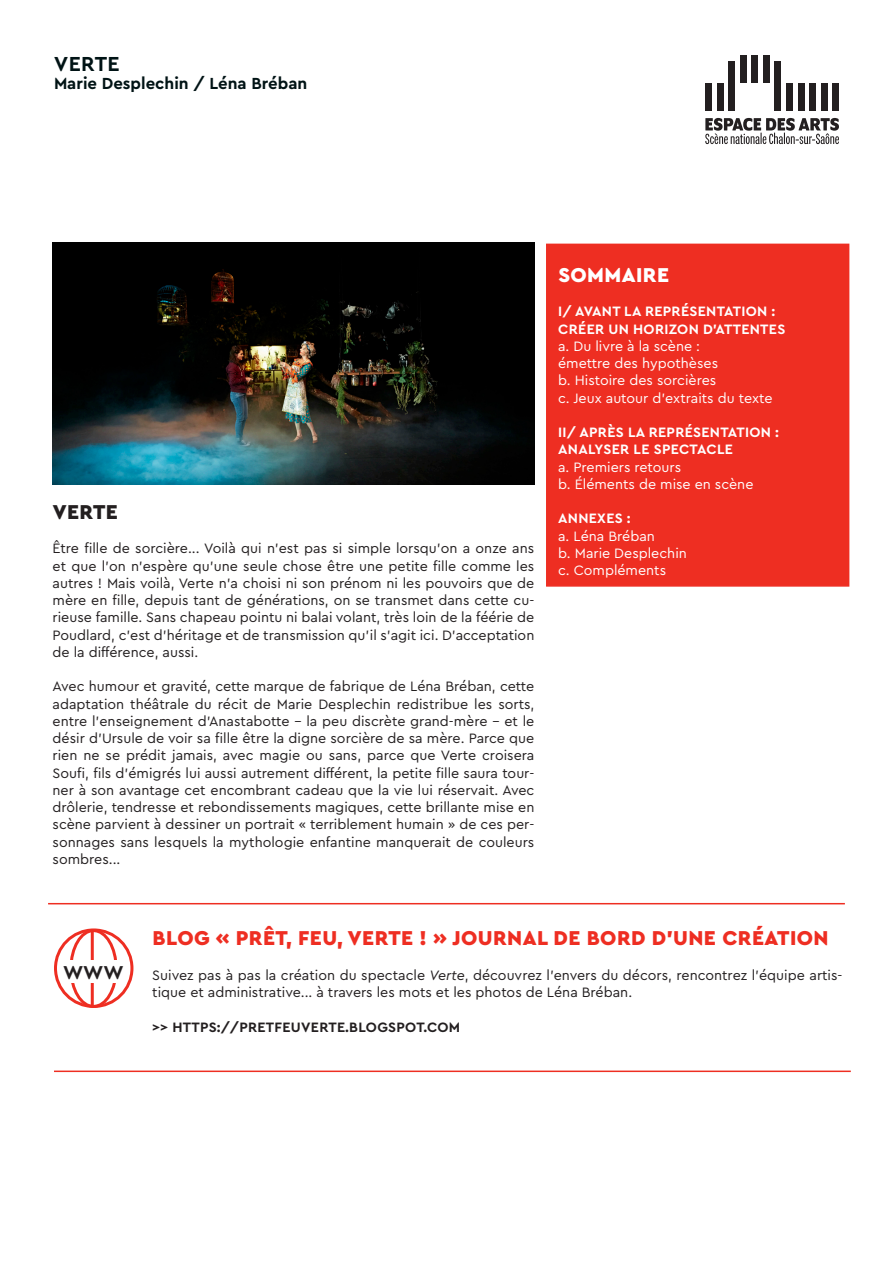
<style>
.page{position:relative;width:893px;height:1263px;background:#fff}
.page>*{position:absolute;margin:0;border:0;box-sizing:border-box;transform-origin:0 0}
.t1{font:700 21.3px "Cera PRO";letter-spacing:.02em;color:#001315}
.t2{font:900 21px "Cera PRO";letter-spacing:.02em;color:#ee2e22}
.t3{font:900 21px "Cera PRO";letter-spacing:.02em;color:#fff}
.t4{font:900 21px "Cera PRO";letter-spacing:.02em;color:#231f20}
.t5{font:700 19.5px "Cera PRO";color:#231f20}
.t6{font:700 16.8px "Cera PRO";color:#001315}
.t7{font:14.25px/17.2px "Cera PRO";color:#231f20;text-align:justify}
.t8{font:14.25px "Cera PRO";color:#fff}
.t9{font:700 14.25px "Cera PRO";letter-spacing:.02em;color:#fff}
.t10{font:700 14.25px "Cera PRO";letter-spacing:.02em;color:#231f20}
.s1{font-style:italic}
</style>
<div class="page">
<div style="left:705px;top:83px;width:6px;height:28px;background:#231f20"></div>
<div style="left:717px;top:83px;width:6px;height:28px;background:#231f20"></div>
<div style="left:729px;top:61px;width:6px;height:50px;background:#231f20"></div>
<div style="left:740px;top:55px;width:6px;height:28px;background:#231f20"></div>
<div style="left:752px;top:55px;width:6px;height:28px;background:#231f20"></div>
<div style="left:763px;top:55px;width:6px;height:28px;background:#231f20"></div>
<div style="left:775px;top:61px;width:6px;height:50px;background:#231f20"></div>
<div style="left:786px;top:83px;width:6px;height:28px;background:#231f20"></div>
<div style="left:798px;top:83px;width:6px;height:28px;background:#231f20"></div>
<div style="left:810px;top:83px;width:6px;height:28px;background:#231f20"></div>
<div style="left:821px;top:83px;width:6px;height:28px;background:#231f20"></div>
<div style="left:833px;top:83px;width:6px;height:28px;background:#231f20"></div>
<svg style="left:705px;top:118px;width:134px;height:26px"></svg>
<div style="left:546px;top:244px;width:303px;height:343px;background:#ee2e22"></div>
<img style="left:53px;top:242px;width:481px;height:243px">
<hr style="left:48px;top:903px;width:797px;height:1px;background:#ee2e22">
<hr style="left:54px;top:1070px;width:797px;height:2px;background:#ee2e22">
<div style="left:54px;top:928px;width:79px;height:80px;border:3px solid #ee2e22;border-radius:50%"></div>
<div style="left:69px;top:929px;width:49px;height:79px;border:3px solid #ee2e22;border-radius:50%"></div>
<hr style="left:91px;top:929px;width:3px;height:77px;background:#ee2e22">
<div style="left:63px;top:960px;width:60px;height:22px;background:#fff"></div>
<h1 class="t1" style="left:54px;top:50px;width:67px">VERTE</h1>
<p class="t6" style="left:54px;top:72px;width:255px">Marie Desplechin / Léna Bréban</p>
<p class="t4" style="left:53px;top:498px;width:67px">VERTE</p>
<p class="t7" style="left:53px;top:539px;width:483px">Être fille de sorcière... Voilà qui n’est pas si simple lorsqu’on a onze ans et que l’on n’espère qu’une seule chose être une petite fille comme les autres ! Mais voilà, Verte n’a choisi ni son prénom ni les pouvoirs que de mère en fille, depuis tant de générations, on se transmet dans cette cu&shy;rieuse famille. Sans chapeau pointu ni balai volant, très loin de la féérie de Poudlard, c’est d’héritage et de transmission qu’il s’agit ici. D’acceptation de la différence, aussi.</p>
<p class="t7" style="left:53px;top:677px;width:483px">Avec humour et gravité, cette marque de fabrique de Léna Bréban, cette adaptation théâtrale du récit de Marie Desplechin redistribue les sorts, entre l’enseignement d’Anastabotte – la peu discrète grand-mère – et le désir d’Ursule de voir sa fille être la digne sorcière de sa mère. Parce que rien ne se prédit jamais, avec magie ou sans, parce que Verte croisera Soufi, fils d’émigrés lui aussi autrement différent, la petite fille saura tour&shy;ner à son avantage cet encombrant cadeau que la vie lui réservait. Avec drôlerie, tendresse et rebondissements magiques, cette brillante mise en scène parvient à dessiner un portrait « terriblement humain » de ces per&shy;sonnages sans lesquels la mythologie enfantine manquerait de couleurs sombres...</p>
<p class="t3" style="left:558px;top:261px;width:112px">SOMMAIRE</p>
<p class="t9" style="left:558px;top:302px;width:219px">I/ AVANT LA REPRÉSENTATION :</p>
<p class="t9" style="left:558px;top:319px;width:229px">CRÉER UN HORIZON D’ATTENTES</p>
<p class="t8" style="left:558px;top:337px;width:143px">a. Du livre à la scène :</p>
<p class="t8" style="left:558px;top:354px;width:162px">émettre des hypothèses</p>
<p class="t8" style="left:558px;top:371px;width:160px">b. Histoire des sorcières</p>
<p class="t8" style="left:558px;top:388px;width:216px">c. Jeux autour d’extraits du texte</p>
<p class="t9" style="left:558px;top:423px;width:222px">II/ APRÈS LA REPRÉSENTATION :</p>
<p class="t9" style="left:558px;top:440px;width:176px">ANALYSER LE SPECTACLE</p>
<p class="t8" style="left:558px;top:457px;width:125px">a. Premiers retours</p>
<p class="t8" style="left:558px;top:475px;width:197px">b. Éléments de mise en scène</p>
<p class="t9" style="left:558px;top:509px;width:74px">ANNEXES :</p>
<p class="t8" style="left:558px;top:526px;width:98px">a. Léna Bréban</p>
<p class="t8" style="left:558px;top:544px;width:130px">b. Marie Desplechin</p>
<p class="t8" style="left:558px;top:561px;width:110px">c. Compléments</p>
<p class="t5" style="left:63px;top:959px;width:62px">WWW</p>
<p class="t2" style="left:153px;top:924px;width:678px">BLOG « PRÊT, FEU, VERTE ! » JOURNAL DE BORD D’UNE CRÉATION</p>
<p class="t7" style="left:152px;top:966px;width:692px">Suivez pas à pas la création du spectacle <span class="s1">Verte</span>, découvrez l’envers du décors, rencontrez l’équipe artis&shy;tique et administrative... à travers les mots et les photos de Léna Bréban.</p>
<p class="t10" style="left:152px;top:1017px;width:310px">&gt;&gt; HTTPS://PRETFEUVERTE.BLOGSPOT.COM</p>
</div>
